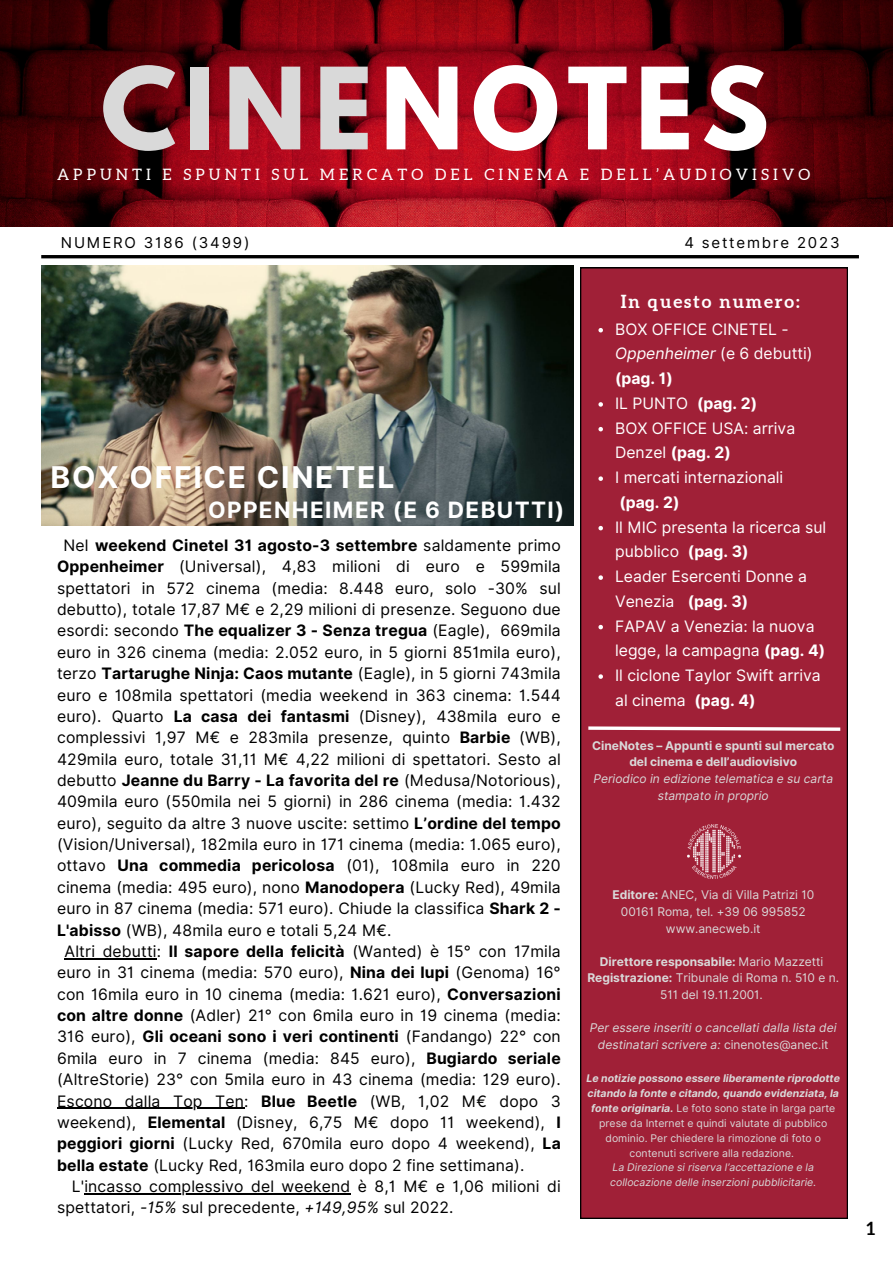
<style>
.page{position:relative;width:893px;height:1264px;background:#fff}
.page>*{position:absolute;margin:0;border:0;box-sizing:border-box;transform-origin:0 0}
.t1{font:700 100.35px "League Spartan";letter-spacing:.08em;color:#fff}
.t2{font:700 30px "Inter";letter-spacing:.06em;color:#fff}
.t3{font:700 22.5px "Inter";letter-spacing:.06em;color:#fff}
.t4{font:700 18px "Aleo";letter-spacing:.105em;color:#fff}
.t5{font:700 18px "Aleo";color:#000}
.t6{font:15.75px/21.3px "Inter";letter-spacing:.01em;color:#000;text-align:justify}
.t7{font:15.75px/24.8px "Inter";color:#fff}
.t8{font:15.75px "Aleo";letter-spacing:.26em;color:#fff}
.t9{font:700 15.75px "Inter";color:#fff}
.t10{font:15px "Inter";letter-spacing:.12em;color:#000}
.t11{font:italic 12px/16.6px "Inter";color:#d9d9d9;text-align:center}
.t12{font:12px/16.6px "Inter";color:#d9d9d9;text-align:center}
.t13{font:700 12px/16.6px "Inter";color:#d9d9d9;text-align:center}
.t14{font:10.5px/14.9px "Inter";color:#d9d9d9;text-align:center}
.t15{font:italic 10.5px/14.9px "Inter";color:#d9d9d9}
.s1{color:#d9d9d9}
.s2{font-weight:700}
.s3{font-style:italic}
.s4{font-weight:400}
.s5{font-style:normal}
.s6{font-weight:700;font-style:italic}
</style>
<div class="page">
<div style="left:580px;top:267px;width:267px;height:951px;background:#a02037"></div>
<hr style="left:41px;top:255px;width:817px;height:3px;background:#000">
<svg style="left:585px;top:724px;width:258px;height:8px"></svg>
<img style="left:0;top:0;width:892px;height:226px">
<img style="left:687px;top:824px;width:53px;height:54px">
<img style="left:41px;top:266px;width:532px;height:260px">
<svg style="left:598px;top:328px;width:5px;height:4px"></svg>
<svg style="left:598px;top:402px;width:5px;height:4px"></svg>
<svg style="left:598px;top:427px;width:5px;height:4px"></svg>
<svg style="left:598px;top:476px;width:5px;height:5px"></svg>
<svg style="left:598px;top:526px;width:5px;height:4px"></svg>
<svg style="left:598px;top:575px;width:5px;height:5px"></svg>
<svg style="left:598px;top:625px;width:5px;height:4px"></svg>
<svg style="left:598px;top:674px;width:5px;height:5px"></svg>
<hr style="left:65px;top:958px;width:92px;height:1px;background:#000">
<hr style="left:57px;top:1107px;width:187px;height:1px;background:#000">
<hr style="left:84px;top:1193px;width:266px;height:1px;background:#000">
<p class="t1" style="left:101px;top:59px;width:669px"><span class="s1">CINE</span>NOTES</p>
<p class="t8" style="left:57px;top:165px;width:754px">APPUNTI E SPUNTI SUL MERCATO DEL CINEMA E DELL’AUDIOVISIVO</p>
<p class="t10" style="left:61px;top:233px;width:190px">NUMERO 3186 (3499)</p>
<p class="t10" style="left:684px;top:233px;width:157px">4 settembre 2023</p>
<p class="t2" style="left:51px;top:459px;width:345px">BOX OFFICE CINETEL</p>
<p class="t3" style="left:208px;top:496px;width:357px">OPPENHEIMER (E 6 DEBUTTI)</p>
<p class="t6" style="left:57px;top:534px;width:505px;text-indent:6px">Nel <span class="s2">weekend Cinetel 31 agosto-3 settembre</span> saldamente primo <span class="s2">Oppenheimer</span> (Universal), 4,83 milioni di euro e 599mila spettatori in 572 cinema (media: 8.448 euro, solo -30% sul debutto), totale 17,87 M€ e 2,29 milioni di presenze. Seguono due esordi: secondo <span class="s2">The equalizer 3 - Senza tregua</span> (Eagle), 669mila euro in 326 cinema (media: 2.052 euro, in 5 giorni 851mila euro), terzo <span class="s2">Tartarughe Ninja: Caos mutante</span> (Eagle), in 5 giorni 743mila euro e 108mila spettatori (media weekend in 363 cinema: 1.544 euro). Quarto <span class="s2">La casa dei fantasmi</span> (Disney), 438mila euro e complessivi 1,97 M€ e 283mila presenze, quinto <span class="s2">Barbie</span> (WB), 429mila euro, totale 31,11 M€ 4,22 milioni di spettatori. Sesto al debutto <span class="s2">Jeanne du Barry - La favorita del re</span> (Medusa/Notorious), 409mila euro (550mila nei 5 giorni) in 286 cinema (media: 1.432 euro), seguito da altre 3 nuove uscite: settimo <span class="s2">L’ordine del tempo </span>(Vision/Universal), 182mila euro in 171 cinema (media: 1.065 euro), ottavo <span class="s2">Una commedia pericolosa</span> (01), 108mila euro in 220 cinema (media: 495 euro), nono <span class="s2">Manodopera</span> (Lucky Red), 49mila euro in 87 cinema (media: 571 euro). Chiude la classifica <span class="s2">Shark 2 - L'abisso</span> (WB), 48mila euro e totali 5,24 M€.</p>
<p class="t6" style="left:57px;top:940px;width:505px;text-indent:7px">Altri debutti: <span class="s2">Il sapore della felicità</span> (Wanted) è 15° con 17mila euro in 31 cinema (media: 570 euro), <span class="s2">Nina dei lupi</span> (Genoma) 16° con 16mila euro in 10 cinema (media: 1.621 euro), <span class="s2">Conversazioni con altre donne</span> (Adler) 21° con 6mila euro in 19 cinema (media:<br>316 euro), <span class="s2">Gli oceani sono i veri continenti</span> (Fandango) 22° con 6mila euro in 7 cinema (media: 845 euro), <span class="s2">Bugiardo seriale </span>(AltreStorie) 23° con 5mila euro in 43 cinema (media: 129 euro).<br>Escono dalla Top Ten: <span class="s2">Blue Beetle</span> (WB, 1,02 M€ dopo 3 weekend), <span class="s2">Elemental</span> (Disney, 6,75 M€ dopo 11 weekend), <span class="s2">I peggiori giorni</span> (Lucky Red, 670mila euro dopo 4 weekend), <span class="s2">La bella estate</span> (Lucky Red, 163mila euro dopo 2 fine settimana).</p>
<p class="t6" style="left:57px;top:1175px;width:505px;text-indent:15px">L'incasso complessivo del weekend è 8,1 M€ e 1,06 milioni di spettatori, <span class="s3">-15%</span> sul precedente, <span class="s3">+149,95%</span> sul 2022.</p>
<p class="t4" style="left:621px;top:291px;width:180px">In questo numero:</p>
<p class="t7" style="left:615px;top:316px;width:199px">BOX OFFICE CINETEL -<br><span class="s3">Oppenheimer</span> (e 6 debutti) <span class="s2">(pag. 1)</span></p>
<p class="t7" style="left:615px;top:391px;width:144px">IL PUNTO <span class="s2">(pag. 2)</span></p>
<p class="t7" style="left:615px;top:415px;width:182px">BOX OFFICE USA: arriva<br>Denzel <span class="s2">(pag. 2)</span></p>
<p class="t7" style="left:615px;top:465px;width:170px">I mercati internazionali</p>
<p class="t7" style="left:615px;top:514px;width:213px">Il MIC presenta la ricerca sul pubblico <span class="s2">(pag. 3)</span></p>
<p class="t7" style="left:615px;top:564px;width:193px">Leader Esercenti Donne a<br>Venezia <span class="s2">(pag. 3)</span></p>
<p class="t7" style="left:615px;top:613px;width:211px">FAPAV a Venezia: la nuova legge, la campagna <span class="s2">(pag. 4)</span></p>
<p class="t7" style="left:615px;top:663px;width:207px">Il ciclone Taylor Swift arriva al cinema <span class="s2">(pag. 4)</span></p>
<p class="t9" style="left:619px;top:493px;width:62px">(pag. 2)</p>
<p class="t13" style="left:592px;top:737px;width:244px">CineNotes – Appunti e spunti sul mercato del cinema e dell’audiovisivo</p>
<p class="t11" style="left:593px;top:770px;width:241px">Periodico in edizione telematica e su carta stampato in proprio</p>
<p class="t12" style="left:612px;top:886px;width:203px"><span class="s2">Editore:</span> ANEC, Via di Villa Patrizi 10</p>
<p class="t12" style="left:621px;top:903px;width:186px">00161 Roma, tel. +39 06 995852</p>
<p class="t12" style="left:666px;top:919px;width:96px">www.anecweb.it</p>
<p class="t13" style="left:599px;top:953px;width:225px">Direttore responsabile: <span class="s4">Mario Mazzetti</span></p>
<p class="t12" style="left:587px;top:969px;width:253px"><span class="s2">Registrazione:</span> Tribunale di Roma n. 510 e n.<br>511 del 19.11.2001.</p>
<p class="t11" style="left:590px;top:1019px;width:248px">Per essere inseriti o cancellati dalla lista dei destinatari scrivere a: <span class="s5">cinenotes@anec.it</span></p>
<p class="t14" style="left:586px;top:1070px;width:255px"><span class="s6">Le notizie possono essere liberamente riprodotte citando la fonte e citando, quando evidenziata, la fonte originaria.</span> Le foto sono state in larga parte prese da Internet e quindi valutate di pubblico dominio. Per chiedere la rimozione di foto o contenuti scrivere alla redazione.</p>
<p class="t15" style="left:610px;top:1160px;width:207px">La Direzione si riserva l’accettazione e la collocazione delle inserzioni pubblicitarie.</p>
<p class="t5" style="left:866px;top:1217px;width:10px">1</p>
</div>
